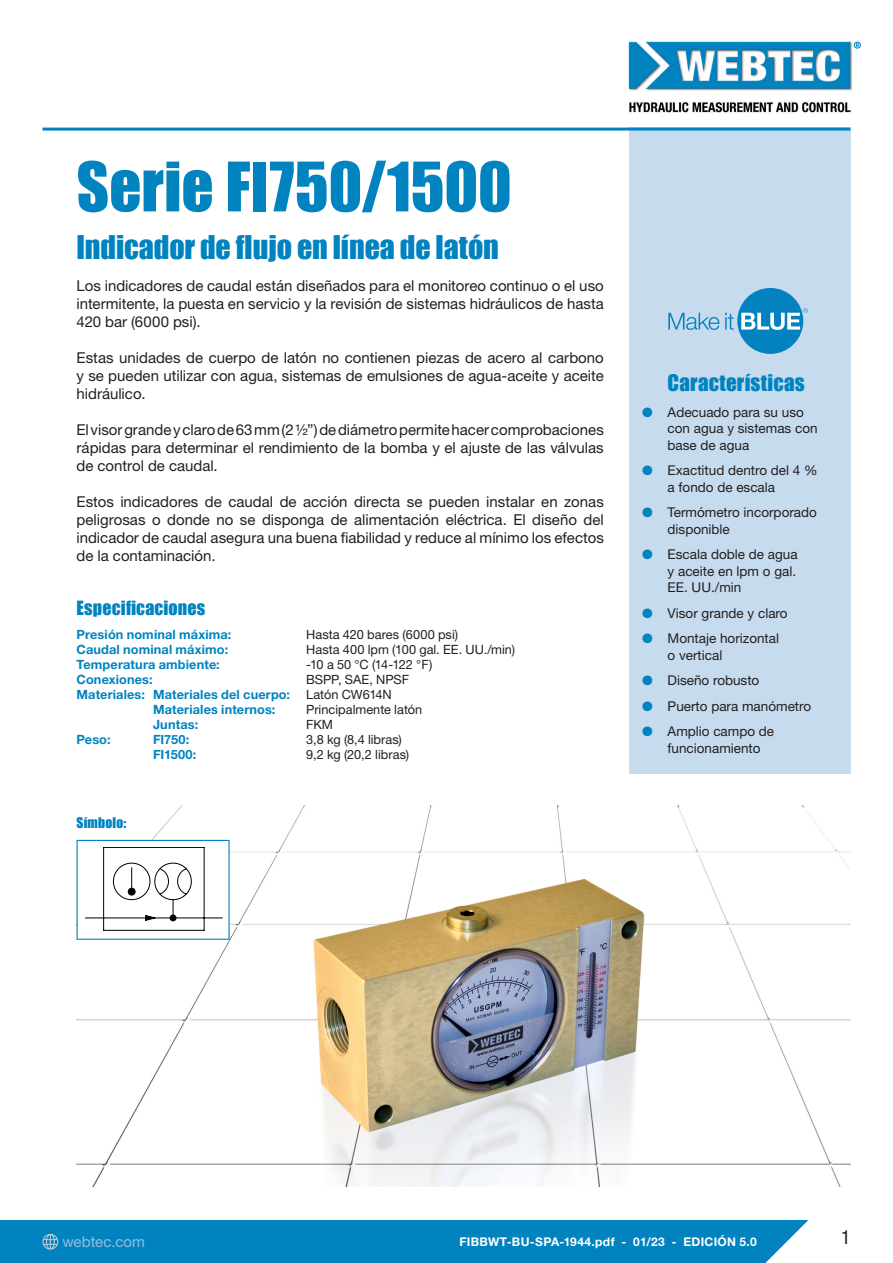
<style>
.page{position:relative;width:893px;height:1263px;background:#fff}
.page>*{position:absolute;margin:0;border:0;box-sizing:border-box;transform-origin:0 0}
.Datasheet_heading{font:63px "Impact";color:#0083bf}
.Datasheet_sub_headin{font:30px "Impact";letter-spacing:-.005em;color:#0083bf}
.Features_heading{font:21px "Impact";letter-spacing:.01em;color:#0083bf}
.t1{font:condensed 19.5px "Helvetica Neue LT Std";color:#231f20}
.Specifications_headi{font:18px "Impact";letter-spacing:.01em;color:#0083bf}
.Introductory_copy{font:15px/18px "Helvetica Neue LT Std";color:#231f20;text-align:justify}
.t2{font:15px "Helvetica Neue LT Std";letter-spacing:.005em;color:#94bee0}
.t3{font:13.5px/16.5px "Helvetica Neue LT Std";color:#231f20}
.Impact_sub_heading{font:13.5px "Impact";letter-spacing:.015em;color:#0083bf}
.Specifications_text{font:12.75px "Helvetica Neue LT Std";color:#231f20}
.Specifications_text-2{font:700 12.75px "Helvetica Neue LT Std";letter-spacing:.01em;color:#0083bf}
.t4{font:700 12px "Helvetica Neue LT Std";letter-spacing:.025em;color:#fff}
.s1{color:#0083bf}
</style>
<div class="page">
<div style="left:0;top:1220px;width:893px;height:43px;background:#0083bf"></div>
<div style="left:629px;top:128px;width:221px;height:646px;background:#c6dbee"></div>
<img style="left:628px;top:41px;width:233px;height:72px">
<hr style="left:43px;top:128px;width:807px;height:3px;background:#0083bf">
<svg style="left:43px;top:1234px;width:15px;height:15px"></svg>
<img style="left:77px;top:805px;width:773px;height:381px">
<svg style="left:765px;top:1135px;width:128px;height:128px"></svg>
<div style="left:77px;top:840px;width:152px;height:99px;background:#fff"></div>
<svg style="left:85px;top:847px;width:138px;height:84px"></svg>
<div style="left:77px;top:840px;width:153px;height:100px;border:1px solid #0083bf"></div>
<div style="left:737px;top:288px;width:66px;height:66px;background:#0382bf;border-radius:50%"></div>
<svg style="left:668px;top:313px;width:51px;height:17px"></svg>
<svg style="left:725px;top:313px;width:9px;height:17px"></svg>
<svg style="left:741px;top:308px;width:67px;height:22px"></svg>
<p class="Datasheet_heading" style="left:77px;top:138px;width:437px">Serie FI750/1500</p>
<p class="Datasheet_sub_headin" style="left:77px;top:224px;width:424px">Indicador de flujo en línea de latón</p>
<p class="Introductory_copy" style="left:77px;top:277px;width:529px">Los indicadores de caudal están diseñados para el monitoreo continuo o el uso intermitente, la puesta en servicio y la revisión de sistemas hidráulicos de hasta 420 bar (6000 psi).</p>
<p class="Introductory_copy" style="left:77px;top:349px;width:529px">Estas unidades de cuerpo de latón no contienen piezas de acero al carbono y se pueden utilizar con agua, sistemas de emulsiones de agua-aceite y aceite hidráulico.</p>
<p class="Introductory_copy" style="left:77px;top:421px;width:529px">El visor grande y claro de 63 mm (2 ½”) de diámetro permite hacer comprobaciones rápidas para determinar el rendimiento de la bomba y el ajuste de las válvulas de control de caudal.</p>
<p class="Introductory_copy" style="left:77px;top:493px;width:529px">Estos indicadores de caudal de acción directa se pueden instalar en zonas peligrosas o donde no se disponga de alimentación eléctrica. El diseño del indicador de caudal asegura una buena fiabilidad y reduce al mínimo los efectos de la contaminación.</p>
<p class="Specifications_headi" style="left:77px;top:594px;width:130px">Especificaciones</p>
<p class="Specifications_text-2" style="left:77px;top:627px;width:156px">Presión nominal máxima:</p>
<p class="Specifications_text" style="left:306px;top:627px;width:154px">Hasta 420 bares (6000 psi)</p>
<p class="Specifications_text-2" style="left:77px;top:642px;width:153px">Caudal nominal máximo:</p>
<p class="Specifications_text" style="left:306px;top:642px;width:210px">Hasta 400 lpm (100 gal. EE. UU./min)</p>
<p class="Specifications_text-2" style="left:77px;top:657px;width:145px">Temperatura ambiente:</p>
<p class="Specifications_text" style="left:306px;top:657px;width:128px">-10 a 50 °C (14-122 °F)</p>
<p class="Specifications_text-2" style="left:77px;top:672px;width:78px">Conexiones:</p>
<p class="Specifications_text" style="left:306px;top:672px;width:105px">BSPP, SAE, NPSF</p>
<p class="Specifications_text-2" style="left:77px;top:687px;width:215px">Materiales: Materiales del cuerpo:</p>
<p class="Specifications_text" style="left:306px;top:687px;width:87px">Latón CW614N</p>
<p class="Specifications_text-2" style="left:153px;top:702px;width:124px">Materiales internos:</p>
<p class="Specifications_text" style="left:306px;top:702px;width:118px">Principalmente latón</p>
<p class="Specifications_text-2" style="left:153px;top:717px;width:47px">Juntas:</p>
<p class="Specifications_text" style="left:306px;top:717px;width:28px">FKM</p>
<p class="Specifications_text-2" style="left:77px;top:732px;width:36px">Peso:</p>
<p class="Specifications_text-2" style="left:153px;top:732px;width:38px">FI750:</p>
<p class="Specifications_text" style="left:306px;top:732px;width:97px">3,8 kg (8,4 libras)</p>
<p class="Specifications_text-2" style="left:153px;top:747px;width:45px">FI1500:</p>
<p class="Specifications_text" style="left:306px;top:747px;width:104px">9,2 kg (20,2 libras)</p>
<p class="Impact_sub_heading" style="left:77px;top:813px;width:51px">Símbolo:</p>
<p class="Features_heading" style="left:668px;top:367px;width:139px">Características</p>
<p class="t3" style="left:668px;top:403px;width:152px;text-indent:-26px"><span class="s1">●</span> Adecuado para su uso con agua y sistemas con base de agua</p>
<p class="t3" style="left:668px;top:462px;width:152px;text-indent:-26px"><span class="s1">●</span> Exactitud dentro del 4 % a fondo de escala</p>
<p class="t3" style="left:668px;top:504px;width:151px;text-indent:-26px"><span class="s1">●</span> Termómetro incorporado disponible</p>
<p class="t3" style="left:668px;top:546px;width:132px;text-align:justify;text-indent:-26px"><span class="s1">●</span> Escala doble de agua y aceite en lpm o gal.<br>EE. UU./min</p>
<p class="t3" style="left:642px;top:604px;width:147px"><span class="s1">●</span> Visor grande y claro</p>
<p class="t3" style="left:668px;top:630px;width:113px;text-indent:-26px"><span class="s1">●</span> Montaje horizontal o vertical</p>
<p class="t3" style="left:642px;top:672px;width:119px"><span class="s1">●</span> Diseño robusto</p>
<p class="t3" style="left:642px;top:697px;width:171px"><span class="s1">●</span> Puerto para manómetro</p>
<p class="t3" style="left:668px;top:723px;width:108px;text-indent:-26px"><span class="s1">●</span> Amplio campo de funcionamiento</p>
<p class="t2" style="left:62px;top:1232px;width:84px">webtec.com</p>
<h3 class="t1" style="left:841px;top:1225px;width:11px">1</h3>
<p class="t4" style="left:460px;top:1234px;width:299px">FIBBWT-BU-SPA-1944.pdf - 01/23 - EDICIÓN 5.0</p>
</div>
